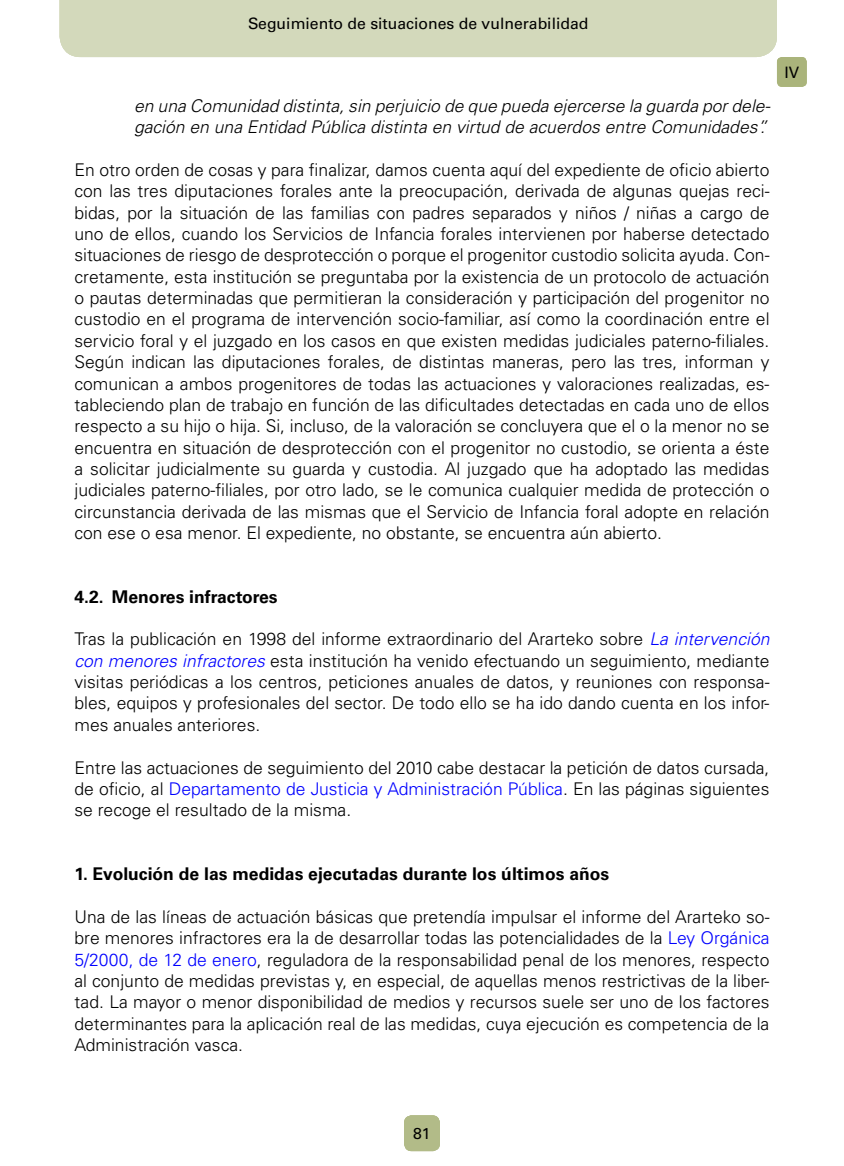
<style>
.page{position:relative;width:844px;height:1166px;background:#fff}
.page>*{position:absolute;margin:0;border:0;box-sizing:border-box;transform-origin:0 0}
.t1{font:300 17.5px/21.3px "Univers LT Std";color:#000;text-align:justify}
.t2{font:italic 300 17.5px/21.3px "Univers LT Std";color:#000}
.t3{font:700 17.5px "Univers LT Std";color:#000}
.t4{font:15.75px "Univers LT Std";color:#000}
.s1{font-style:italic;color:#00f}
.s2{color:#00f}
</style>
<div class="page">
<div style="left:776px;top:57px;width:30px;height:30px;background:#aab47b;border-radius:5px"></div>
<div style="left:60px;top:0;width:716px;height:57px;background:#d3d9bb"></div>
<div style="left:404px;top:1115px;width:36px;height:36px;background:#b2bb88;border-radius:7px"></div>
<p class="t4" style="left:396px;top:14px;width:46px">Índice</p>
<p class="t4" style="left:248px;top:14px;width:342px">Seguimiento de situaciones de vulnerabilidad</p>
<p class="t4" style="left:313px;top:14px;width:211px">Contexto normativo y social</p>
<p class="t2" style="left:134px;top:95px;width:637px">en una Comunidad distinta, sin perjuicio de que pueda ejercerse la guarda por dele&shy;gación en una Entidad Pública distinta en virtud de acuerdos entre Comunidades”.</p>
<p class="t1" style="left:74px;top:159px;width:696px">En otro orden de cosas y para finalizar, damos cuenta aquí del expediente de oficio abierto con las tres diputaciones forales ante la preocupación, derivada de algunas quejas reci&shy;bidas, por la situación de las familias con padres separados y niños / niñas a cargo de uno de ellos, cuando los Servicios de Infancia forales intervienen por haberse detectado situaciones de riesgo de desprotección o porque el progenitor custodio solicita ayuda. Con&shy;cretamente, esta institución se preguntaba por la existencia de un protocolo de actuación o pautas determinadas que permitieran la consideración y participación del progenitor no custodio en el programa de intervención socio-familiar, así como la coordinación entre el servicio foral y el juzgado en los casos en que existen medidas judiciales paterno-filiales.<br>Según indican las diputaciones forales, de distintas maneras, pero las tres, informan y comunican a ambos progenitores de todas las actuaciones y valoraciones realizadas, es&shy;tableciendo plan de trabajo en función de las dificultades detectadas en cada uno de ellos respecto a su hijo o hija. Si, incluso, de la valoración se concluyera que el o la menor no se encuentra en situación de desprotección con el progenitor no custodio, se orienta a éste a solicitar judicialmente su guarda y custodia. Al juzgado que ha adoptado las medidas judiciales paterno-filiales, por otro lado, se le comunica cualquier medida de protección o circunstancia derivada de las mismas que el Servicio de Infancia foral adopte en relación con ese o esa menor. El expediente, no obstante, se encuentra aún abierto.</p>
<p class="t4" style="left:784px;top:63px;width:16px">IV</p>
<p class="t3" style="left:74px;top:586px;width:204px">4.2. Menores infractores</p>
<p class="t1" style="left:74px;top:628px;width:696px">Tras la publicación en 1998 del informe extraordinario del Ararteko sobre <span class="s1">La intervención con menores infractores</span> esta institución ha venido efectuando un seguimiento, mediante visitas periódicas a los centros, peticiones anuales de datos, y reuniones con responsa&shy;bles, equipos y profesionales del sector. De todo ello se ha ido dando cuenta en los infor&shy;mes anuales anteriores.</p>
<p class="t1" style="left:74px;top:757px;width:696px">Entre las actuaciones de seguimiento del 2010 cabe destacar la petición de datos cursada, de oficio, al <span class="s2">Departamento de Justicia y Administración Pública</span>. En las páginas siguientes se recoge el resultado de la misma.</p>
<p class="t3" style="left:74px;top:864px;width:536px">1. Evolución de las medidas ejecutadas durante los últimos años</p>
<p class="t1" style="left:74px;top:906px;width:696px">Una de las líneas de actuación básicas que pretendía impulsar el informe del Ararteko so&shy;bre menores infractores era la de desarrollar todas las potencialidades de la <span class="s2">Ley Orgánica 5/2000, de 12 de enero</span>, reguladora de la responsabilidad penal de los menores, respecto al conjunto de medidas previstas y, en especial, de aquellas menos restrictivas de la liber&shy;tad. La mayor o menor disponibilidad de medios y recursos suele ser uno de los factores determinantes para la aplicación real de las medidas, cuya ejecución es competencia de la Administración vasca.</p>
<p class="t4" style="left:413px;top:1124px;width:19px">81</p>
</div>
